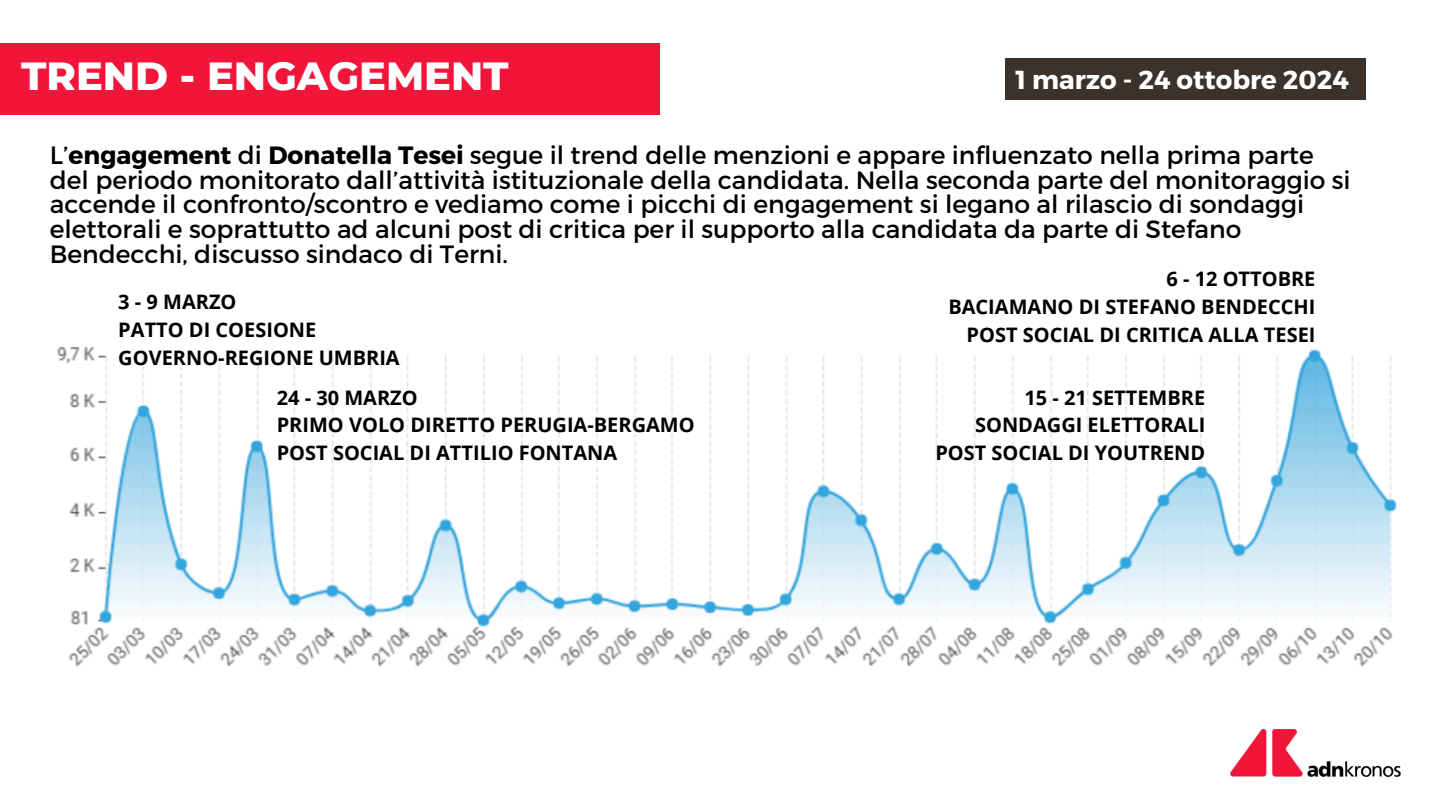
<style>
.page{position:relative;width:1440px;height:810px;background:#fff}
.page>*{position:absolute;margin:0;border:0;box-sizing:border-box;transform-origin:0 0}
.t1{font:800 40px "Montserrat";color:#fff}
.t2{font:700 26px "Montserrat";color:#fff}
.t3{font:25px/24.8px "Montserrat";color:#000}
.t4{font:700 20px "Open Sans";color:#000}
.s1{font-weight:700}
</style>
<div class="page">
<img style="left:1230px;top:729px;width:171px;height:49px">
<div style="left:0;top:43px;width:660px;height:71px;background:#f01539"></div>
<img style="left:57px;top:346px;width:1341px;height:321px">
<div style="left:1005px;top:58px;width:360px;height:42px;background:#3a322b"></div>
<h3 class="t1" style="left:21px;top:51px;width:489px">TREND - ENGAGEMENT</h3>
<p class="t2" style="left:1015px;top:63px;width:335px">1 marzo - 24 ottobre 2024</p>
<p class="t3" style="left:50px;top:141px;width:1302px">L’<span class="s1">engagement</span> di <span class="s1">Donatella Tesei</span> segue il trend delle menzioni e appare influenzato nella prima parte del periodo monitorato dall’attività istituzionale della candidata. Nella seconda parte del monitoraggio si accende il confronto/scontro e vediamo come i picchi di engagement si legano al rilascio di sondaggi elettorali e soprattutto ad alcuni post di critica per il supporto alla candidata da parte di Stefano Bendecchi, discusso sindaco di Terni.</p>
<p class="t4" style="left:118px;top:288px;width:120px">3 - 9 MARZO</p>
<p class="t4" style="left:118px;top:316px;width:200px">PATTO DI COESIONE</p>
<p class="t4" style="left:118px;top:343px;width:283px">GOVERNO-REGIONE UMBRIA</p>
<p class="t4" style="left:277px;top:383px;width:142px">24 - 30 MARZO</p>
<p class="t4" style="left:277px;top:411px;width:419px">PRIMO VOLO DIRETTO PERUGIA-BERGAMO</p>
<p class="t4" style="left:277px;top:439px;width:342px">POST SOCIAL DI ATTILIO FONTANA</p>
<p class="t4" style="left:1166px;top:265px;width:151px">6 - 12 OTTOBRE</p>
<p class="t4" style="left:948px;top:293px;width:369px">BACIAMANO DI STEFANO BENDECCHI</p>
<p class="t4" style="left:967px;top:320px;width:350px">POST SOCIAL DI CRITICA ALLA TESEI</p>
<p class="t4" style="left:1024px;top:383px;width:182px">15 - 21 SETTEMBRE</p>
<p class="t4" style="left:975px;top:411px;width:232px">SONDAGGI ELETTORALI</p>
<p class="t4" style="left:935px;top:439px;width:271px">POST SOCIAL DI YOUTREND</p>
</div>
